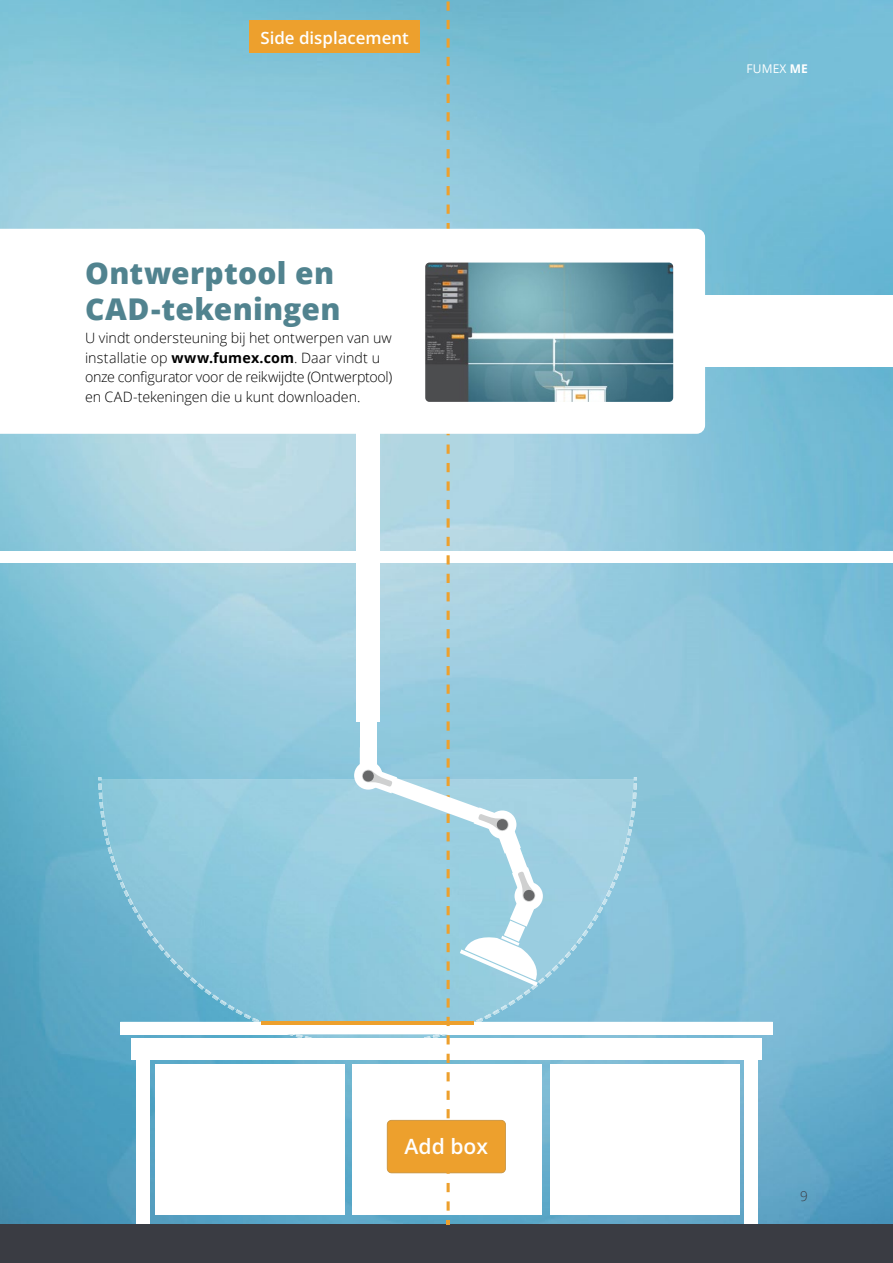
<style>
.page{position:relative;width:893px;height:1263px;background:#fff}
.page>*{position:absolute;margin:0;border:0;box-sizing:border-box;transform-origin:0 0}
.t1{font:800 30px/36px "Open Sans";letter-spacing:.01em;color:#51838f}
.t2{font:600 21.15px "Open Sans";color:#fff}
.t3{font:600 16.95px "Open Sans";color:#fff}
.t4{font:300 14.25px/19.5px "Open Sans";letter-spacing:-.005em;color:#000}
.t5{font:300 13.5px "Open Sans";color:#3b3c43}
.t6{font:12px "Open Sans";letter-spacing:.01em;color:#fff}
.s1{font-weight:700}
</style>
<div class="page">
<img style="left:0;top:0;width:893px;height:1224px">
<div style="left:120px;top:1022px;width:653px;height:12px;background:#fff"></div>
<div style="left:155px;top:1064px;width:190px;height:151px;background:#fff"></div>
<div style="left:352px;top:1064px;width:190px;height:151px;background:#fff"></div>
<div style="left:550px;top:1064px;width:190px;height:151px;background:#fff"></div>
<div style="left:0;top:552px;width:893px;height:11px;background:#fff"></div>
<div style="left:0;top:296px;width:893px;height:71px;background:#fff"></div>
<div style="left:356px;top:336px;width:24px;height:385px;background:#fff"></div>
<img style="left:98px;top:783px;width:539px;height:62px">
<div style="left:249px;top:21px;width:171px;height:32px;background:#eda02d"></div>
<div style="left:136px;top:1054px;width:14px;height:170px;background:#fff"></div>
<div style="left:744px;top:1054px;width:13px;height:170px;background:#fff"></div>
<div style="left:131px;top:1038px;width:631px;height:22px;background:#fff"></div>
<div style="left:0;top:1224px;width:893px;height:39px;background:#3a3c43"></div>
<svg style="left:447px;top:1px;width:3px;height:10px"></svg>
<svg style="left:447px;top:20px;width:3px;height:9px"></svg>
<svg style="left:447px;top:38px;width:3px;height:10px"></svg>
<svg style="left:447px;top:57px;width:3px;height:9px"></svg>
<svg style="left:447px;top:75px;width:3px;height:10px"></svg>
<svg style="left:447px;top:94px;width:3px;height:9px"></svg>
<svg style="left:447px;top:112px;width:3px;height:9px"></svg>
<svg style="left:447px;top:131px;width:3px;height:9px"></svg>
<svg style="left:447px;top:149px;width:3px;height:9px"></svg>
<svg style="left:447px;top:168px;width:3px;height:9px"></svg>
<svg style="left:447px;top:186px;width:3px;height:9px"></svg>
<svg style="left:447px;top:205px;width:3px;height:9px"></svg>
<svg style="left:447px;top:223px;width:3px;height:6px"></svg>
<svg style="left:447px;top:444px;width:3px;height:10px"></svg>
<svg style="left:447px;top:463px;width:3px;height:9px"></svg>
<svg style="left:447px;top:481px;width:3px;height:10px"></svg>
<svg style="left:447px;top:500px;width:3px;height:9px"></svg>
<svg style="left:447px;top:518px;width:3px;height:10px"></svg>
<svg style="left:447px;top:537px;width:3px;height:9px"></svg>
<svg style="left:447px;top:555px;width:3px;height:9px"></svg>
<svg style="left:447px;top:574px;width:3px;height:9px"></svg>
<svg style="left:447px;top:592px;width:3px;height:9px"></svg>
<svg style="left:447px;top:611px;width:3px;height:9px"></svg>
<svg style="left:447px;top:629px;width:3px;height:9px"></svg>
<svg style="left:447px;top:648px;width:3px;height:9px"></svg>
<svg style="left:447px;top:666px;width:3px;height:9px"></svg>
<svg style="left:447px;top:684px;width:3px;height:10px"></svg>
<svg style="left:447px;top:703px;width:3px;height:9px"></svg>
<svg style="left:447px;top:721px;width:3px;height:10px"></svg>
<svg style="left:447px;top:1054px;width:3px;height:9px"></svg>
<svg style="left:447px;top:1072px;width:3px;height:9px"></svg>
<svg style="left:447px;top:1091px;width:3px;height:9px"></svg>
<svg style="left:387px;top:1109px;width:119px;height:65px"></svg>
<svg style="left:447px;top:1183px;width:3px;height:9px"></svg>
<svg style="left:447px;top:1201px;width:3px;height:9px"></svg>
<svg style="left:447px;top:1220px;width:3px;height:4px"></svg>
<div style="left:360px;top:721px;width:16px;height:55px;background:#fff"></div>
<svg style="left:108px;top:740px;width:514px;height:306px"></svg>
<svg style="left:0;top:229px;width:705px;height:205px"></svg>
<img style="left:425px;top:263px;width:248px;height:139px">
<p class="t3" style="left:260px;top:26px;width:150px">Side displacement</p>
<h1 class="t1" style="left:85px;top:253px;width:257px">Ontwerptool en<br>CAD-tekeningen</h1>
<p class="t4" style="left:85px;top:328px;width:309px">U vindt ondersteuning bij het ontwerpen van uw installatie op <span class="s1">www.fumex.com</span>. Daar vindt u onze configurator voor de reikwijdte (Ontwerptool) en CAD-tekeningen die u kunt downloaden.</p>
<p class="t6" style="left:747px;top:60px;width:63px">FUMEX <span class="s1">ME</span></p>
<h2 class="t2" style="left:405px;top:1132px;width:85px">Add box</h2>
<p class="t5" style="left:800px;top:1187px;width:9px">9</p>
</div>
